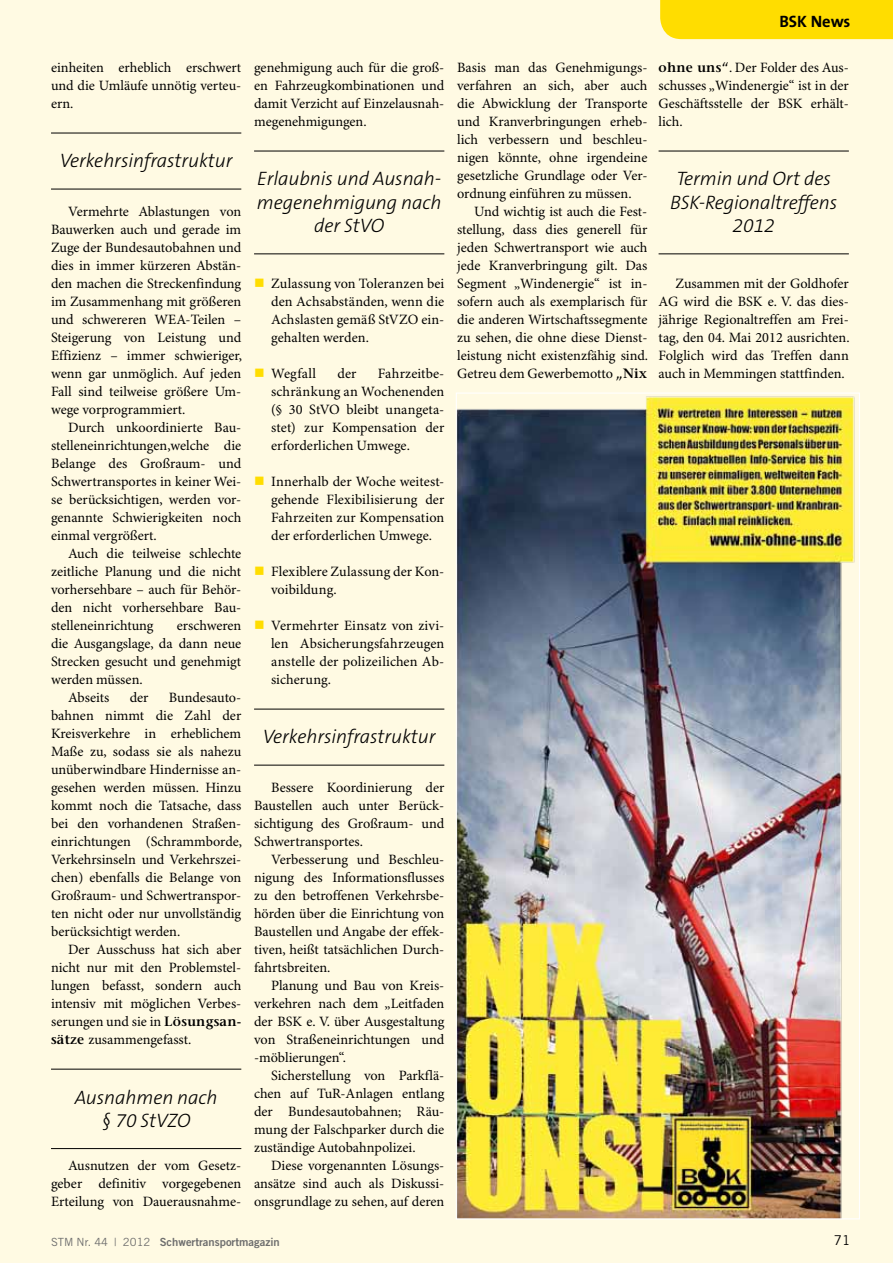
<style>
.page{position:relative;width:893px;height:1263px;background:#fffae3}
.page>*{position:absolute;margin:0;border:0;box-sizing:border-box;transform-origin:0 0}
.t1{font:italic 300 19.5px/23.4px "The Sans B3";letter-spacing:-.005em;color:#000;text-align:center}
.t2{font:700 16.5px "The Sans B7";color:#000}
.t3{font:14.25px/18px "Minion Pro";color:#000;text-align:justify}
.t4{font:14.25px "Minion Pro";letter-spacing:.02em;color:#000}
.t5{font:13.5px "Trade Gothic";color:#000}
.t6{font:11.25px "Trade Gothic Bold Two";color:#6e6e6e}
.s1{font-family:"Stone Serif";font-weight:600;font-size:13.5px}
.s2{font-family:"Trade Gothic"}
</style>
<div class="page">
<div style="left:660px;top:0;width:233px;height:39px;background:#fd0"></div>
<hr style="left:51px;top:133px;width:190px;height:1px;background:#000">
<hr style="left:51px;top:189px;width:190px;height:1px;background:#000">
<hr style="left:51px;top:1069px;width:190px;height:1px;background:#000">
<hr style="left:51px;top:1148px;width:190px;height:1px;background:#000">
<hr style="left:254px;top:151px;width:190px;height:1px;background:#000">
<hr style="left:254px;top:253px;width:190px;height:1px;background:#000">
<hr style="left:254px;top:709px;width:190px;height:1px;background:#000">
<hr style="left:254px;top:765px;width:190px;height:1px;background:#000">
<img style="left:458px;top:396px;width:397px;height:821px">
<hr style="left:659px;top:151px;width:190px;height:1px;background:#000">
<hr style="left:659px;top:253px;width:190px;height:1px;background:#000">
<p class="t2" style="left:779px;top:13px;width:73px">BSK News</p>
<p class="t3" style="left:51px;top:59px;width:192px">einheiten erheblich erschwert und die Umläufe unnötig verteu&shy;ern.</p>
<h1 class="t1" style="left:60px;top:150px;width:174px">Verkehrsinfrastruktur</h1>
<p class="t3" style="left:51px;top:203px;width:193px;text-indent:17px">Vermehrte Ablastungen von Bauwerken auch und gerade im Zuge der Bundesautobahnen und dies in immer kürzeren Abstän&shy;den machen die Streckenfindung im Zusammenhang mit größeren und schwereren WEA-Teilen – Steigerung von Leistung und Effizienz – immer schwieriger, wenn gar unmöglich. Auf jeden Fall sind teilweise größere Um&shy;wege vorprogrammiert.</p>
<p class="t3" style="left:51px;top:419px;width:192px;text-indent:17px">Durch unkoordinierte Bau&shy;stelleneinrichtungen,welche die Belange des Großraum- und Schwertransportes in keiner Wei&shy;se berücksichtigen, werden vor&shy;genannte Schwierigkeiten noch einmal vergrößert.</p>
<p class="t3" style="left:51px;top:545px;width:192px;text-indent:17px">Auch die teilweise schlechte zeitliche Planung und die nicht vorhersehbare – auch für Behör&shy;den nicht vorhersehbare Bau&shy;stelleneinrichtung</p>
<p class="t3" style="left:177px;top:617px;width:66px">erschweren</p>
<p class="t3" style="left:51px;top:635px;width:192px">die Ausgangslage, da dann neue</p>
<p class="t3" style="left:51px;top:653px;width:192px">Strecken gesucht und genehmigt</p>
<p class="t3" style="left:51px;top:671px;width:93px">werden müssen.</p>
<p class="t3" style="left:68px;top:689px;width:43px">Abseits</p>
<p class="t3" style="left:130px;top:689px;width:20px">der</p>
<p class="t3" style="left:51px;top:689px;width:193px;text-indent:118px">Bundesauto&shy;bahnen nimmt die Zahl der Kreisverkehre in erheblichem Maße zu, sodass sie als nahezu unüberwindbare Hindernisse an&shy;gesehen werden müssen. Hinzu kommt noch die Tatsache, dass bei den vorhandenen Straßen&shy;einrichtungen (Schrammborde, Verkehrsinseln und Verkehrszei&shy;chen) ebenfalls die Belange von Großraum- und Schwertranspor&shy;ten nicht oder nur unvollständig berücksichtigt werden.</p>
<p class="t3" style="left:51px;top:941px;width:192px;text-indent:17px">Der Ausschuss hat sich aber nicht nur mit den Problemstel&shy;lungen befasst, sondern auch intensiv mit möglichen Verbes&shy;serungen und sie in <span class="s1">Lösungsan&shy;sätze</span> zusammengefasst.</p>
<h1 class="t1" style="left:75px;top:1086px;width:144px">Ausnahmen nach § 70 StVZO</h1>
<p class="t3" style="left:51px;top:1157px;width:192px;text-indent:17px">Ausnutzen der vom Gesetz&shy;geber definitiv vorgegebenen Erteilung von Dauerausnahme-</p>
<p class="t3" style="left:254px;top:59px;width:192px">genehmigung auch für die groß&shy;en Fahrzeugkombinationen und damit Verzicht auf Einzelausnah&shy;megenehmigungen.</p>
<h1 class="t1" style="left:257px;top:168px;width:186px">Erlaubnis und Ausnah&shy;megenehmigung nach der StVO</h1>
<p class="t3" style="left:271px;top:275px;width:175px">Zulassung von Toleranzen bei den Achsabständen, wenn die Achslasten gemäß StVZO ein&shy;gehalten werden.</p>
<p class="t4" style="left:271px;top:365px;width:47px">Wegfall</p>
<p class="t3" style="left:337px;top:365px;width:20px">der</p>
<p class="t3" style="left:271px;top:365px;width:175px;text-indent:107px">Fahrzeitbe&shy;schränkung an Wochenenden (§ 30 StVO bleibt unangeta&shy;stet) zur Kompensation der erforderlichen Umwege.</p>
<p class="t3" style="left:271px;top:473px;width:175px">Innerhalb der Woche weitest&shy;gehende Flexibilisierung der Fahrzeiten zur Kompensation der erforderlichen Umwege.</p>
<p class="t3" style="left:271px;top:563px;width:175px">Flexiblere Zulassung der Kon&shy;voibildung.</p>
<p class="t3" style="left:271px;top:617px;width:175px">Vermehrter Einsatz von zivi&shy;len Absicherungsfahrzeugen anstelle der polizeilichen Ab&shy;sicherung.</p>
<p class="t3" style="left:457px;top:59px;width:192px">Basis man das Genehmigungs&shy;verfahren an sich, aber auch die Abwicklung der Transporte und Kranverbringungen erheb&shy;lich verbessern und beschleu&shy;nigen könnte, ohne irgendeine gesetzliche Grundlage oder Ver&shy;ordnung einführen zu müssen.</p>
<p class="t3" style="left:457px;top:203px;width:193px;text-indent:17px">Und wichtig ist auch die Fest&shy;stellung, dass dies generell für jeden Schwertransport wie auch jede Kranverbringung gilt. Das Segment „Windenergie“ ist in&shy;sofern auch als exemplarisch für die anderen Wirtschaftssegmente zu sehen, die ohne diese Dienst&shy;leistung nicht existenzfähig sind.<br>Getreu dem Gewerbemotto <span class="s1">„Nix</span></p>
<p class="t3" style="left:659px;top:59px;width:192px"><span class="s1">ohne uns“</span>. Der Folder des Aus&shy;schusses „Windenergie“ ist in der Geschäftsstelle der BSK erhält&shy;lich.</p>
<h1 class="t1" style="left:670px;top:168px;width:169px">Termin und Ort des<br>BSK-Regionaltreffens<br>2012</h1>
<p class="t3" style="left:659px;top:275px;width:193px;text-indent:17px">Zusammen mit der Goldhofer AG wird die BSK e. V. das dies&shy;jährige Regionaltreffen am Frei&shy;tag, den 04. Mai 2012 ausrichten.<br>Folglich wird das Treffen dann auch in Memmingen stattfinden.</p>
<h1 class="t1" style="left:263px;top:726px;width:174px">Verkehrsinfrastruktur</h1>
<p class="t3" style="left:254px;top:779px;width:192px;text-indent:17px">Bessere Koordinierung der Baustellen auch unter Berück&shy;sichtigung des Großraum- und Schwertransportes.</p>
<p class="t3" style="left:254px;top:851px;width:192px;text-indent:17px">Verbesserung und Beschleu&shy;nigung des Informationsflusses zu den betroffenen Verkehrsbe&shy;hörden über die Einrichtung von Baustellen und Angabe der effek&shy;tiven, heißt tatsächlichen Durch&shy;fahrtsbreiten.</p>
<p class="t3" style="left:254px;top:977px;width:192px;text-indent:17px">Planung und Bau von Kreis&shy;verkehren nach dem „Leitfaden der BSK e. V. über Ausgestaltung von Straßeneinrichtungen und -möblierungen“.</p>
<p class="t3" style="left:254px;top:1067px;width:192px;text-indent:17px">Sicherstellung von Parkflä&shy;chen auf TuR-Anlagen entlang der Bundesautobahnen; Räu&shy;mung der Falschparker durch die zuständige Autobahnpolizei.</p>
<p class="t3" style="left:254px;top:1157px;width:192px;text-indent:17px">Diese vorgenannten Lösungs&shy;ansätze sind auch als Diskussi&shy;onsgrundlage zu sehen, auf deren</p>
<p class="t6" style="left:51px;top:1235px;width:230px"><span class="s2">STM Nr. 44 | 2012</span> Schwertransportmagazin</p>
<p class="t5" style="left:834px;top:1232px;width:18px">71</p>
</div>
